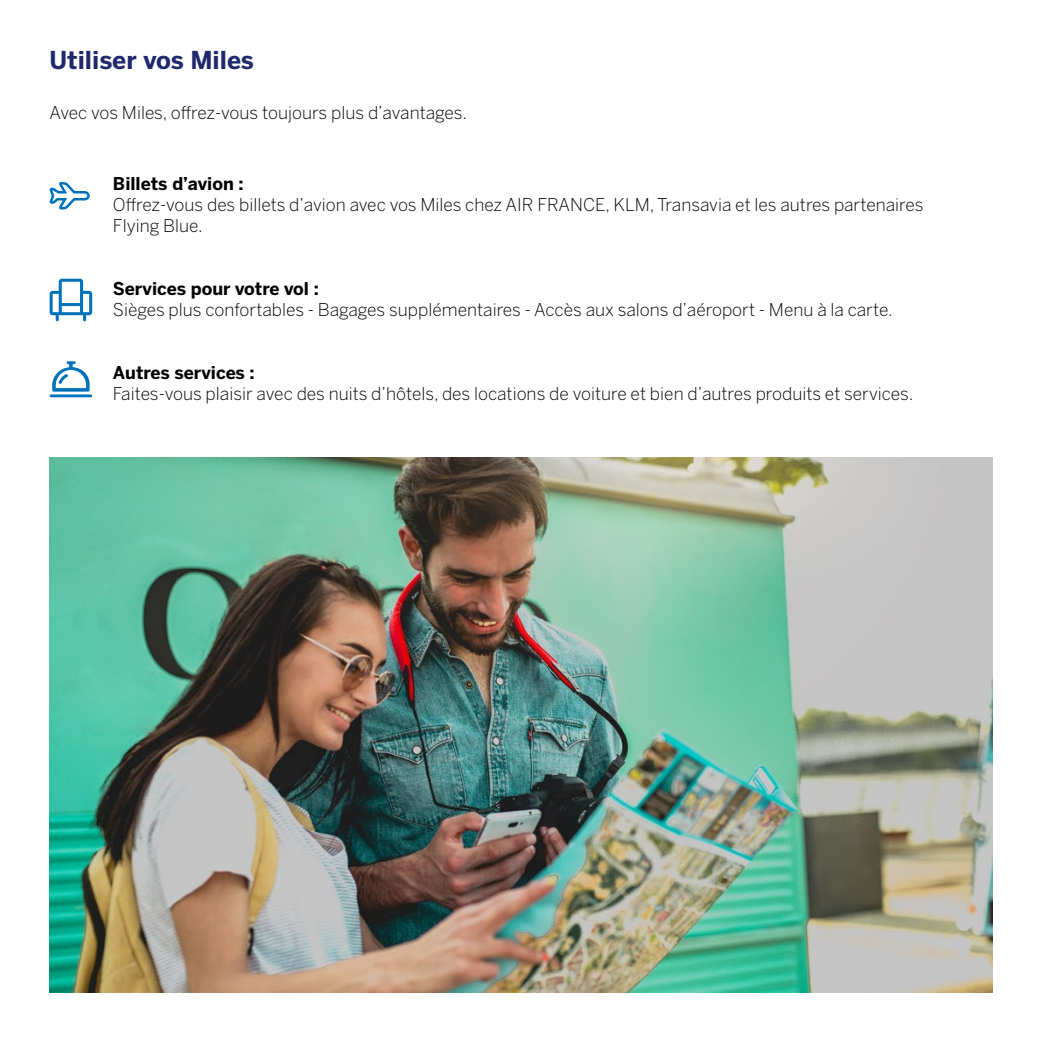
<style>
.page{position:relative;width:1042px;height:1042px;background:#fff}
.page>*{position:absolute;margin:0;border:0;box-sizing:border-box;transform-origin:0 0}
.t1{font:700 24.5px "Benton Sans";color:#20286d}
.t2{font:300 17.5px/21px "Benton Sans";color:#000}
.t3{font:700 17.5px "Benton Sans";color:#000}
.s1{font-weight:700}
</style>
<div class="page">
<img style="left:50px;top:458px;width:942px;height:534px">
<svg style="left:49px;top:361px;width:43px;height:36px"></svg>
<svg style="left:50px;top:182px;width:40px;height:28px"></svg>
<svg style="left:50px;top:279px;width:42px;height:42px"></svg>
<p class="t1" style="left:50px;top:45px;width:206px">Utiliser vos Miles</p>
<p class="t2" style="left:50px;top:102px;width:419px">Avec vos Miles, offrez-vous toujours plus d’avantages.</p>
<p class="t2" style="left:113px;top:173px;width:812px"><span class="s1">Billets d’avion :<br></span>Offrez-vous des billets d’avion avec vos Miles chez AIR FRANCE, KLM, Transavia et les autres partenaires</p>
<p class="t2" style="left:113px;top:215px;width:92px">Flying Blue.</p>
<p class="t3" style="left:113px;top:278px;width:208px">Services pour votre vol :</p>
<p class="t2" style="left:113px;top:299px;width:781px">Sièges plus confortables - Bagages supplémentaires - Accès aux salons d’aéroport - Menu à la carte.</p>
<p class="t2" style="left:113px;top:362px;width:802px"><span class="s1">Autres services :<br></span>Faites-vous plaisir avec des nuits d’hôtels, des locations de voiture et bien d’autres produits et services.</p>
</div>
